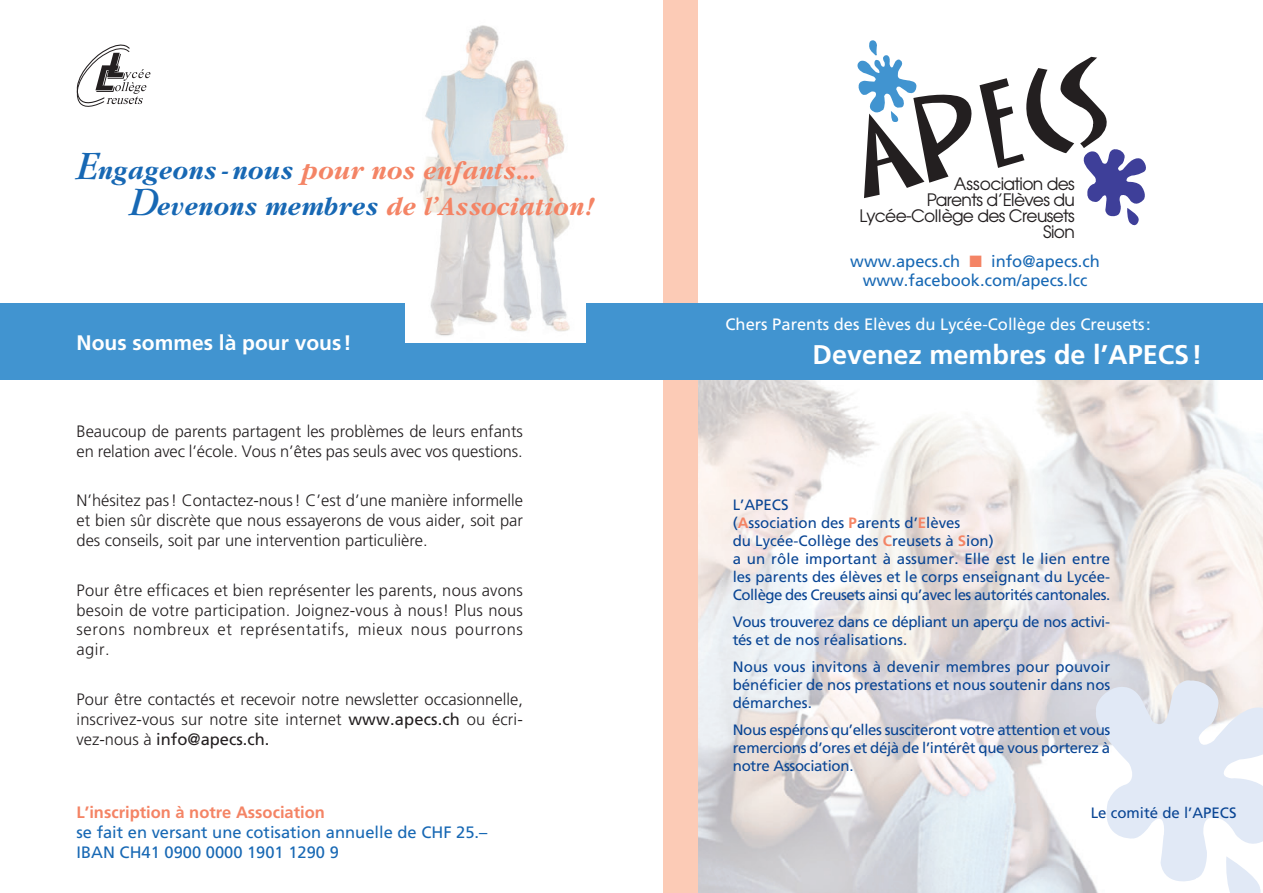
<style>
.page{position:relative;width:1263px;height:893px;background:#fff}
.page>*{position:absolute;margin:0;border:0;box-sizing:border-box;transform-origin:0 0}
.t1{font:italic 700 27px/36px "Garamond";letter-spacing:.015em;color:#f48465;scale:.95 1}
.t2{font:700 27px "Frutiger";color:#fff}
.t3{font:700 21px "Frutiger";color:#fff}
.t4{font:17.1px/16.2px "Avant Garde";letter-spacing:-.04em;color:#231f20;text-align:right}
.t5{font:300 16.5px/19.8px "Frutiger";color:#231f20;text-align:justify}
.t6{font:16.5px/19.8px "Frutiger";color:#1768b4}
.t7{font:16.5px "Frutiger";color:#fff}
.t8{font:700 16.5px "Frutiger";color:#f48465}
.t9{font:15px/18px "Frutiger";color:#094594;text-align:justify}
.t10{font:15px/18px "Frutiger";letter-spacing:-.025em;color:#094594}
.s1{font-weight:400;font-size:42px;color:#1768b4}
.s2{color:#1768b4}
.s3{font-weight:400}
.s4{color:#f48465}
.s5{font-weight:700;color:#f48465}
</style>
<div class="page">
<img style="left:697px;top:380px;width:566px;height:513px">
<svg style="left:857px;top:40px;width:289px;height:186px"></svg>
<div style="left:663px;top:0;width:34px;height:893px;background:#fccbb6"></div>
<div style="left:0;top:303px;width:1263px;height:77px;background:#4194d0"></div>
<img style="left:405px;top:25px;width:180px;height:317px">
<svg style="left:77px;top:45px;width:73px;height:61px"></svg>
<svg style="left:1093px;top:679px;width:170px;height:214px"></svg>
<h1 class="t1" style="left:130px;top:153px;width:491px;text-indent:-53px"><span class="s1">E</span><span class="s2">ngageons- nous</span> pour nos enfants...<br><span class="s1">D</span><span class="s2">evenons membres</span> de l’Association!</h1>
<p class="t3" style="left:77px;top:330px;width:277px">Nous sommes là pour vous!</p>
<p class="t5" style="left:77px;top:421px;width:448px">Beaucoup de parents partagent les problèmes de leurs enfants en relation avec l’école. Vous n’êtes pas seuls avec vos questions.</p>
<p class="t5" style="left:77px;top:491px;width:448px">N’hésitez pas! Contactez-nous! C’est d’une manière informelle et bien sûr discrète que nous essayerons de vous aider, soit par des conseils, soit par une intervention particulière.</p>
<p class="t5" style="left:77px;top:580px;width:448px">Pour être efficaces et bien représenter les parents, nous avons besoin de votre participation. Joignez-vous à nous! Plus nous serons nombreux et représentatifs, mieux nous pourrons agir.</p>
<p class="t5" style="left:77px;top:689px;width:448px">Pour être contactés et recevoir notre newsletter occasionnelle, inscrivez-vous sur notre site internet <span class="s3">www.apecs.ch</span> ou écri&shy;vez-nous à <span class="s3">info@apecs.ch.</span></p>
<p class="t8" style="left:77px;top:803px;width:250px">L’inscription à notre Association</p>
<p class="t6" style="left:77px;top:822px;width:412px">se fait en versant une cotisation annuelle de CHF 25.–<br>IBAN CH41 0900 0000 1901 1290 9</p>
<p class="t4" style="left:859px;top:175px;width:217px">Association des<br>Parents d’Elèves du<br>Lycée-Collège des Creusets<br>Sion</p>
<p class="t6" style="left:850px;top:252px;width:251px;line-height:18.8px;text-align:center">www.apecs.ch <span class="s4">■</span> info@apecs.ch www.facebook.com/apecs.lcc</p>
<p class="t7" style="left:725px;top:314px;width:427px">Chers Parents des Elèves du Lycée-Collège des Creusets:</p>
<h1 class="t2" style="left:812px;top:339px;width:391px">Devenez membres de l’APECS!</h1>
<p class="t9" style="left:733px;top:495px;width:379px;text-align:left">L’APECS<br>(<span class="s5">A</span>ssociation des <span class="s5">P</span>arents d’<span class="s5">E</span>lèves<br>du Lycée-Collège des <span class="s5">C</span>reusets à <span class="s5">S</span>ion)<br>a un rôle important à assumer. Elle est le lien entre les parents des élèves et le corps enseignant du Lycée-Collège des Creusets ainsi qu’avec les autorités cantonales.</p>
<p class="t10" style="left:733px;top:612px;width:379px">Vous trouverez dans ce dépliant un aperçu de nos activi&shy;tés et de nos réalisations.</p>
<p class="t9" style="left:733px;top:657px;width:379px">Nous vous invitons à devenir membres pour pouvoir bénéficier de nos prestations et nous soutenir dans nos démarches.</p>
<p class="t9" style="left:733px;top:720px;width:379px">Nous espérons qu’elles susciteront votre attention et vous remercions d’ores et déjà de l’intérêt que vous porterez à notre Association.</p>
<p class="t9" style="left:1091px;top:804px;width:147px">Le comité de l’APECS</p>
</div>
